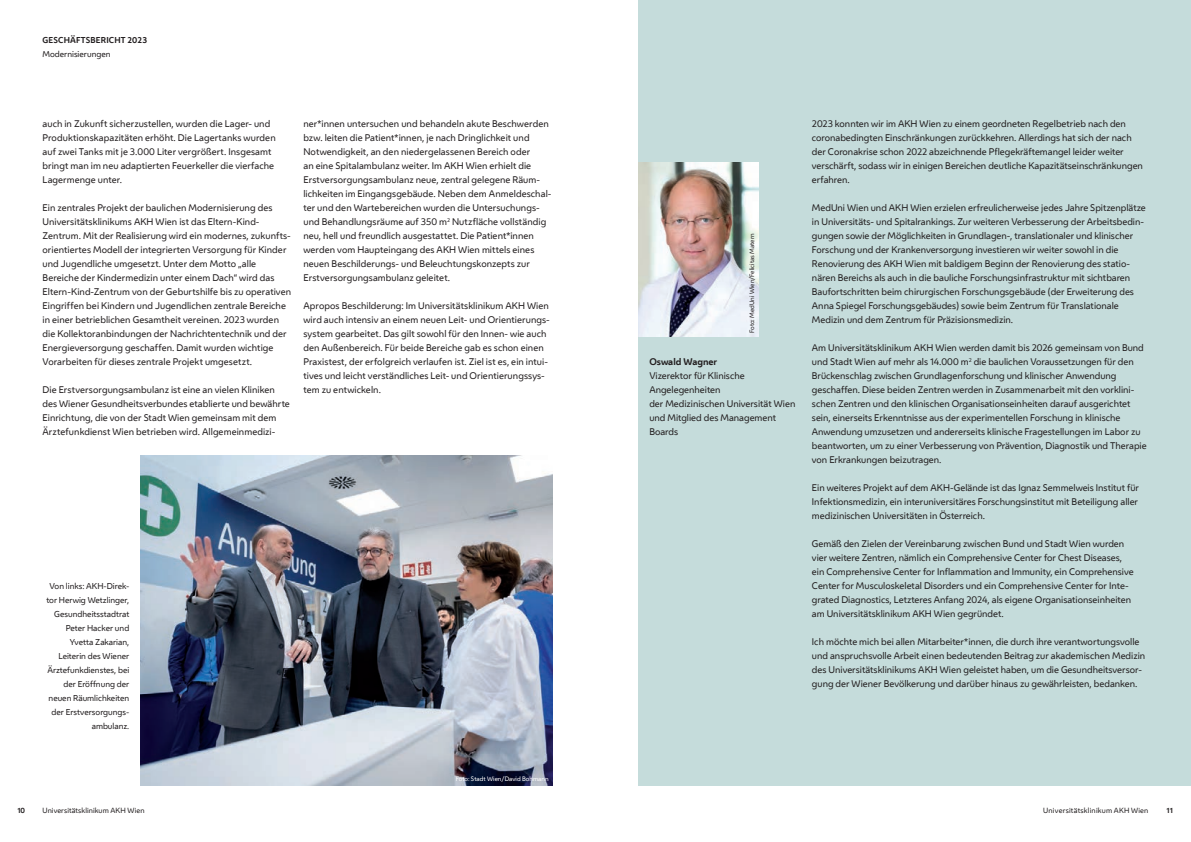
<style>
.page{position:relative;width:1191px;height:842px;background:#fff}
.page>*{position:absolute;margin:0;border:0;box-sizing:border-box;transform-origin:0 0}
.t1{font:9px/14px "Wiener Melange";color:#231f20}
.t2{font:700 9px "Wiener Melange";color:#231f20}
.t3{font:8px/14px "Wiener Melange";color:#231f20;text-align:right}
.t4{font:700 8px "Wiener Melange";letter-spacing:.02em;color:#231f20}
.t5{font:7px "Wiener Melange";letter-spacing:.02em;color:#231f20}
.t6{font:700 7px "Wiener Melange";color:#231f20}
.t7{font:6px "Wiener Melange";color:#231f20}
.t8{font:6px "Wiener Melange";color:#fff}
</style>
<div class="page">
<div style="left:638px;top:0;width:553px;height:785px;background:#c5dcdb"></div>
<img style="left:638px;top:162px;width:120px;height:175px">
<img style="left:141px;top:456px;width:412px;height:329px">
<p class="t4" style="left:43px;top:34px;width:106px">GESCHÄFTSBERICHT 2023</p>
<p class="t3" style="left:43px;top:47px;width:70px">Modernisierungen</p>
<p class="t1" style="left:43px;top:117px;width:235px">auch in Zukunft sicherzustellen, wurden die Lager- und Produktionskapazitäten erhöht. Die Lagertanks wurden auf zwei Tanks mit je 3.000 Liter vergrößert. Insgesamt bringt man im neu adaptierten Feuerkeller die vierfache Lagermenge unter.</p>
<p class="t1" style="left:43px;top:201px;width:250px">Ein zentrales Projekt der baulichen Modernisierung des Universitätsklinikums AKH Wien ist das Eltern-Kind-Zentrum. Mit der Realisierung wird ein modernes, zukunfts&shy;orientiertes Modell der integrierten Versorgung für Kinder und Jugendliche umgesetzt. Unter dem Motto „alle Bereiche der Kindermedizin unter einem Dach“ wird das Eltern-Kind-Zentrum von der Geburtshilfe bis zu operativen Eingriffen bei Kindern und Jugendlichen zentrale Bereiche in einer betrieblichen Gesamtheit vereinen. 2023 wurden die Kollektoranbindungen der Nachrichtentechnik und der Energieversorgung geschaffen. Damit wurden wichtige Vorarbeiten für dieses zentrale Projekt umgesetzt.</p>
<p class="t1" style="left:43px;top:383px;width:249px">Die Erstversorgungsambulanz ist eine an vielen Kliniken des Wiener Gesundheitsverbundes etablierte und bewährte Einrichtung, die von der Stadt Wien gemeinsam mit dem Ärztefunkdienst Wien betrieben wird. Allgemeinmedizi-</p>
<p class="t1" style="left:303px;top:117px;width:249px">ner*innen untersuchen und behandeln akute Beschwerden bzw. leiten die Patient*innen, je nach Dringlichkeit und Notwendigkeit, an den niedergelassenen Bereich oder<br>an eine Spitalambulanz weiter. Im AKH Wien erhielt die Erstversorgungsambulanz neue, zentral gelegene Räum&shy;lichkeiten im Eingangsgebäude. Neben dem Anmeldeschal&shy;ter und den Wartebereichen wurden die Untersuchungs&shy;und Behandlungsräume auf 350 m<sup>2</sup> Nutzfläche vollständig neu, hell und freundlich ausgestattet. Die Patient*innen werden vom Haupteingang des AKH Wien mittels eines neuen Beschilderungs- und Beleuchtungskonzepts zur Erstversorgungsambulanz geleitet.</p>
<p class="t1" style="left:303px;top:299px;width:248px">Apropos Beschilderung: Im Universitätsklinikum AKH Wien wird auch intensiv an einem neuen Leit- und Orientierungs&shy;system gearbeitet. Das gilt sowohl für den Innen- wie auch den Außenbereich. Für beide Bereiche gab es schon einen Praxistest, der erfolgreich verlaufen ist. Ziel ist es, ein intui&shy;tives und leicht verständliches Leit- und Orientierungssys&shy;tem zu entwickeln.</p>
<p class="t3" style="left:46px;top:579px;width:84px">Von links: AKH-Direk&shy;tor Herwig Wetzlinger,<br>Gesundheitsstadtrat<br>Peter Hacker und<br>Yvetta Zakarian,<br>Leiterin des Wiener<br>Ärztefunkdienstes, bei der Eröffnung der neuen Räumlichkeiten der Erstversorgungs&shy;ambulanz.</p>
<p class="t6" style="left:17px;top:806px;width:9px">10</p>
<p class="t5" style="left:43px;top:806px;width:104px">Universitätsklinikum AKH Wien</p>
<p class="t8" style="left:456px;top:774px;width:94px">Foto: Stadt Wien/David Bohmann</p>
<p class="t7" style="left:748px;top:333px;width:101px;rotate:-90deg">Foto: MedUni Wien/Felicitas Matern</p>
<p class="t2" style="left:649px;top:355px;width:69px">Oswald Wagner</p>
<p class="t1" style="left:649px;top:369px;width:148px">Vizerektor für Klinische<br>Angelegenheiten<br>der Medizinischen Universität Wien und Mitglied des Management<br>Boards</p>
<p class="t1" style="left:812px;top:117px;width:332px">2023 konnten wir im AKH Wien zu einem geordneten Regelbetrieb nach den coronabedingten Einschränkungen zurückkehren. Allerdings hat sich der nach der Coronakrise schon 2022 abzeichnende Pflegekräftemangel leider weiter verschärft, sodass wir in einigen Bereichen deutliche Kapazitätseinschränkungen erfahren.</p>
<p class="t1" style="left:812px;top:201px;width:335px">MedUni Wien und AKH Wien erzielen erfreulicherweise jedes Jahre Spitzenplätze in Universitäts- und Spitalrankings. Zur weiteren Verbesserung der Arbeitsbedin&shy;gungen sowie der Möglichkeiten in Grundlagen-, translationaler und klinischer Forschung und der Krankenversorgung investieren wir weiter sowohl in die Renovierung des AKH Wien mit baldigem Beginn der Renovierung des statio&shy;nären Bereichs als auch in die bauliche Forschungsinfrastruktur mit sichtbaren Baufortschritten beim chirurgischen Forschungsgebäude (der Erweiterung des Anna Spiegel Forschungsgebäudes) sowie beim Zentrum für Translationale Medizin und dem Zentrum für Präzisionsmedizin.</p>
<p class="t1" style="left:812px;top:341px;width:336px">Am Universitätsklinikum AKH Wien werden damit bis 2026 gemeinsam von Bund und Stadt Wien auf mehr als 14.000 m<sup>2</sup> die baulichen Voraussetzungen für den Brückenschlag zwischen Grundlagenforschung und klinischer Anwendung geschaffen. Diese beiden Zentren werden in Zusammenarbeit mit den vorklini&shy;schen Zentren und den klinischen Organisationseinheiten darauf ausgerichtet sein, einerseits Erkenntnisse aus der experimentellen Forschung in klinische Anwendung umzusetzen und andererseits klinische Fragestellungen im Labor zu beantworten, um zu einer Verbesserung von Prävention, Diagnostik und Therapie von Erkrankungen beizutragen.</p>
<p class="t1" style="left:812px;top:481px;width:328px;text-align:justify">Ein weiteres Projekt auf dem AKH-Gelände ist das Ignaz Semmelweis Institut für Infektionsmedizin, ein interuniversitäres Forschungsinstitut mit Beteiligung aller medizinischen Universitäten in Österreich.</p>
<p class="t1" style="left:812px;top:537px;width:323px">Gemäß den Zielen der Vereinbarung zwischen Bund und Stadt Wien wurden vier weitere Zentren, nämlich ein Comprehensive Center for Chest Diseases, ein Comprehensive Center for Inflammation and Immunity, ein Comprehensive Center for Musculoskeletal Disorders und ein Comprehensive Center for Inte&shy;grated Diagnostics, Letzteres Anfang 2024, als eigene Organisationseinheiten am Universitätsklinikum AKH Wien gegründet.</p>
<p class="t1" style="left:812px;top:635px;width:335px">Ich möchte mich bei allen Mitarbeiter*innen, die durch ihre verantwortungsvolle und anspruchsvolle Arbeit einen bedeutenden Beitrag zur akademischen Medizin des Universitätsklinikums AKH Wien geleistet haben, um die Gesundheitsversor&shy;gung der Wiener Bevölkerung und darüber hinaus zu gewährleisten, bedanken.</p>
<p class="t5" style="left:1043px;top:806px;width:107px">Universitätsklinikum AKH Wien</p>
<p class="t6" style="left:1166px;top:806px;width:8px">11</p>
</div>
